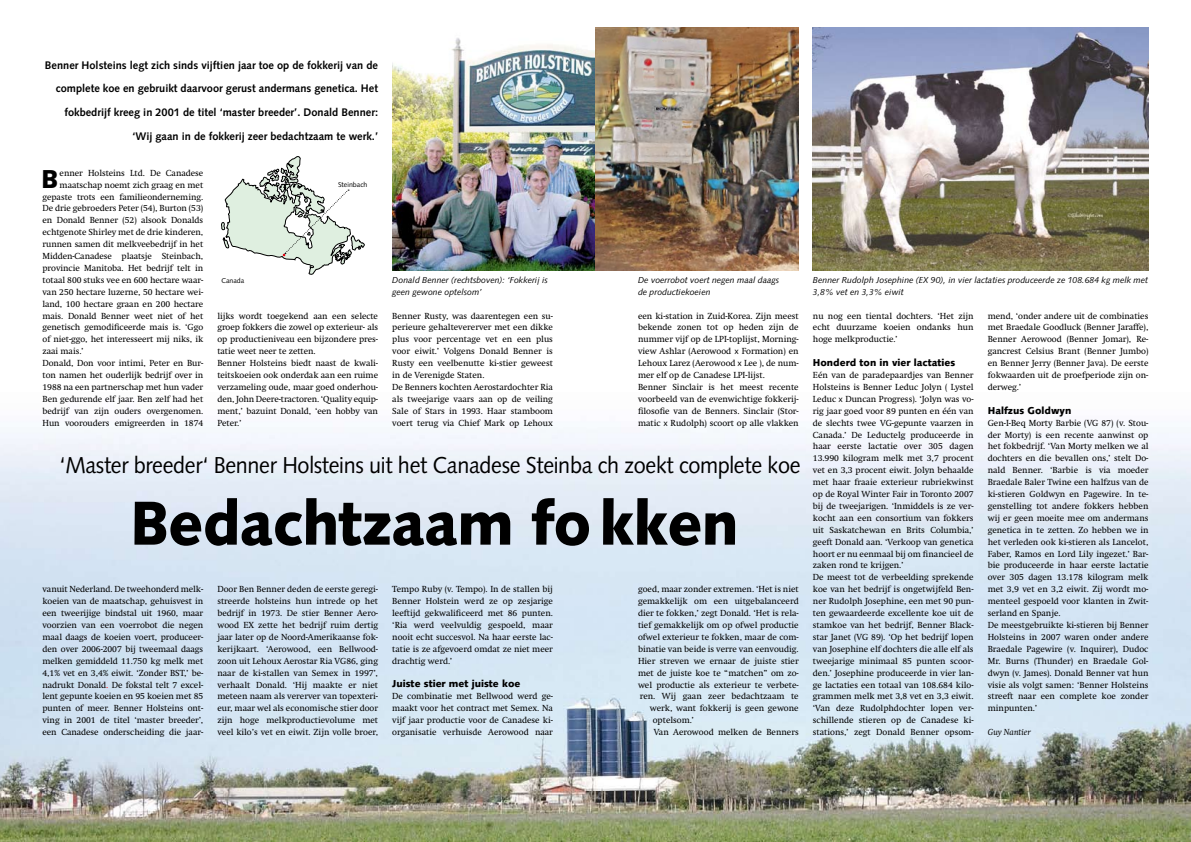
<style>
.page{position:relative;width:1191px;height:842px;background:#fff}
.page>*{position:absolute;margin:0;border:0;box-sizing:border-box;transform-origin:0 0}
.t1{font:900 62px "Syntax";letter-spacing:-.015em;color:#000;scale:.95 1}
.t2{font:900 25.9px "Syntax";color:#000}
.t3{font:23px "Syntax";letter-spacing:-.015em;color:#000;scale:.94 1}
.t4{font:700 11px/23.8px "Syntax";color:#000;text-align:right}
.t5{font:900 10px "Syntax";color:#000}
.t6{font:8.7px/11.9px "Swift";color:#000;text-align:justify}
.t7{font:italic 8.7px/11.9px "Syntax";color:#000}
.t8{font:italic 8.7px "Swift";color:#000}
.t9{font:7px "Syntax";color:#000}
.s1{font-family:"Syntax"}
.s2{color:#f00}
</style>
<div class="page">
<img style="left:0;top:430px;width:1191px;height:412px">
<img style="left:392px;top:28px;width:406px;height:243px">
<svg style="left:221px;top:156px;width:143px;height:119px"></svg>
<img style="left:813px;top:27px;width:335px;height:244px">
<p class="t4" style="left:45px;top:53px;width:335px">Benner Holsteins legt zich sinds vijftien jaar toe op de fokkerij van de complete koe en gebruikt daarvoor gerust andermans genetica. Het fokbedrijf kreeg in 2001 de titel ‘master breeder’. Donald Benner: ‘Wij gaan in de fokkerij zeer bedachtzaam te werk.’</p>
<h2 class="t2" style="left:41px;top:163px;width:19px">B</h2>
<p class="t6" style="left:60px;top:167px;width:145px">enner Holsteins Ltd. De Canadese</p>
<p class="t6" style="left:60px;top:179px;width:145px">maatschap noemt zich graag en met</p>
<p class="t6" style="left:43px;top:191px;width:162px">gepaste trots een familieonderneming.</p>
<p class="t6" style="left:43px;top:203px;width:162px">De drie gebroeders Peter (54), Burton (53)</p>
<p class="t6" style="left:43px;top:214px;width:162px">en Donald Benner (52) alsook Donalds</p>
<p class="t6" style="left:43px;top:226px;width:162px">echtgenote Shirley met de drie kinderen,</p>
<p class="t6" style="left:43px;top:238px;width:162px">runnen samen dit melkveebedrijf in het</p>
<p class="t6" style="left:43px;top:250px;width:162px">Midden-Canadese plaatsje Steinbach,</p>
<p class="t6" style="left:43px;top:262px;width:162px">provincie Manitoba. Het bedrijf telt in</p>
<p class="t6" style="left:43px;top:274px;width:162px">totaal 800 stuks vee en 600 hectare waar-</p>
<p class="t6" style="left:43px;top:286px;width:162px">van 250 hectare luzerne, 50 hectare wei-</p>
<p class="t6" style="left:43px;top:298px;width:162px">land, 100 hectare graan en 200 hectare</p>
<p class="t6" style="left:43px;top:310px;width:162px">mais. Donald Benner weet niet of het</p>
<p class="t6" style="left:43px;top:322px;width:162px">genetisch gemodificeerde mais is. ‘Ggo</p>
<p class="t6" style="left:43px;top:333px;width:162px">of niet-ggo, het interesseert mij niks, ik</p>
<p class="t6" style="left:43px;top:345px;width:42px">zaai mais.’</p>
<p class="t6" style="left:43px;top:357px;width:162px">Donald, Don voor intimi, Peter en Bur-</p>
<p class="t6" style="left:43px;top:369px;width:162px">ton namen het ouderlijk bedrijf over in</p>
<p class="t6" style="left:43px;top:381px;width:162px">1988 na een partnerschap met hun vader</p>
<p class="t6" style="left:43px;top:393px;width:162px">Ben gedurende elf jaar. Ben zelf had het</p>
<p class="t6" style="left:43px;top:405px;width:162px">bedrijf van zijn ouders overgenomen.</p>
<p class="t6" style="left:43px;top:417px;width:162px">Hun voorouders emigreerden in 1874</p>
<p class="t9" style="left:338px;top:181px;width:31px">Steinbach</p>
<p class="t7" style="left:392px;top:274px;width:157px">Donald Benner (rechtsboven): ‘Fokkerij is geen gewone optelsom’</p>
<p class="t9" style="left:221px;top:276px;width:24px">Canada</p>
<p class="t6" style="left:217px;top:310px;width:162px;text-align:left">lijks wordt toegekend aan een selecte groep fokkers die zowel op exterieur- als op productieniveau een bijzondere pres&shy;tatie weet neer te zetten.<br>Benner Holsteins biedt naast de kwali&shy;teitskoeien ook onderdak aan een ruime verzameling oude, maar goed onderhou&shy;den, John Deere-tractoren. ‘Quality equip&shy;ment,’ bazuint Donald, ‘een hobby van Peter.’</p>
<p class="t6" style="left:392px;top:310px;width:162px;text-align:left">Benner Rusty, was daarentegen een su&shy;perieure gehaltevererver met een dikke plus voor percentage vet en een plus voor eiwit.’ Volgens Donald Benner is Rusty een veelbenutte ki-stier geweest in de Verenigde Staten.<br>De Benners kochten Aerostardochter Ria als tweejarige vaars aan op de veiling Sale of Stars in 1993. Haar stamboom voert terug via Chief Mark op Lehoux</p>
<p class="t7" style="left:638px;top:274px;width:143px">De voerrobot voert negen maal daags de productiekoeien</p>
<p class="t6" style="left:638px;top:310px;width:162px;text-align:left">een ki-station in Zuid-Korea. Zijn meest bekende zonen tot op heden zijn de nummer vijf op de LPI-toplijst, Morning&shy;view Ashlar (Aerowood <span class="s1">x</span> Formation) en Lehoux Larez (Aerowood <span class="s1">x</span> Lee ), de num&shy;mer elf op de Canadese LPI-lijst.<br>Benner Sinclair is het meest recente voorbeeld van de evenwichtige fokkerij&shy;filosofie van de Benners. Sinclair (Stor&shy;matic <span class="s1">x</span> Rudolph) scoort op alle vlakken</p>
<h3 class="t3" style="left:60px;top:452px;width:789px">‘Master breeder‘ Benner Holsteins uit het Canadese Steinba ch zoekt complete koe</h3>
<h1 class="t1" style="left:130px;top:486px;width:642px">Bedachtzaam fokken</h1>
<p class="t6" style="left:43px;top:583px;width:162px">vanuit Nederland. De tweehonderd melk&shy;koeien van de maatschap, gehuisvest in een tweerijige bindstal uit 1960, maar voorzien van een voerrobot die negen maal daags de koeien voert, produceer&shy;den over 2006-2007 bij tweemaal daags melken gemiddeld 11.750 kg melk met 4,1% vet en 3,4% eiwit. ‘Zonder BST,’ be&shy;nadrukt Donald<span class="s2">.</span> De fokstal telt 7 excel&shy;lent gepunte koeien en 95 koeien met 85 punten of meer. Benner Holsteins ont&shy;ving in 2001 de titel ‘master breeder’, een Canadese onderscheiding die jaar-</p>
<p class="t6" style="left:217px;top:583px;width:162px">Door Ben Benner deden de eerste geregi&shy;streerde holsteins hun intrede op het bedrijf in 1973. De stier Benner Aero&shy;wood EX zette het bedrijf ruim dertig jaar later op de Noord-Amerikaanse fok&shy;kerijkaart. ‘Aerowood, een Bellwood&shy;zoon uit Lehoux Aerostar Ria VG86, ging naar de ki-stallen van Semex in 1997’, verhaalt Donald. ‘Hij maakte er niet meteen naam als vererver van topexteri&shy;eur, maar wel als economische stier door zijn hoge melkproductievolume met veel kilo’s vet en eiwit. Zijn volle broer,</p>
<p class="t6" style="left:392px;top:583px;width:162px">Tempo Ruby (v. Tempo). In de stallen bij Benner Holstein werd ze op zesjarige leeftijd gekwalificeerd met 86 punten. ‘Ria werd veelvuldig gespoeld, maar nooit echt succesvol. Na haar eerste lac&shy;tatie is ze afgevoerd omdat ze niet meer drachtig werd.’</p>
<p class="t5" style="left:392px;top:678px;width:130px">Juiste stier met juiste koe</p>
<p class="t6" style="left:392px;top:690px;width:162px">De combinatie met Bellwood werd ge&shy;maakt voor het contract met Semex. Na vijf jaar productie voor de Canadese ki&shy;organisatie verhuisde Aerowood naar</p>
<p class="t6" style="left:638px;top:583px;width:162px">goed, maar zonder extremen. ‘Het is niet</p>
<p class="t6" style="left:638px;top:595px;width:162px">gemakkelijk om een uitgebalanceerd</p>
<p class="t6" style="left:638px;top:607px;width:162px">dier te fokken,’ zegt Donald. ‘Het is rela-</p>
<p class="t6" style="left:638px;top:619px;width:162px">tief gemakkelijk om op ofwel productie</p>
<p class="t6" style="left:638px;top:631px;width:162px">ofwel exterieur te fokken, maar de com-</p>
<p class="t6" style="left:638px;top:643px;width:162px">binatie van beide is verre van eenvoudig.</p>
<p class="t6" style="left:638px;top:655px;width:162px">Hier streven we ernaar de juiste stier</p>
<p class="t6" style="left:638px;top:667px;width:162px">met de juiste koe te “matchen” om zo-</p>
<p class="t6" style="left:638px;top:679px;width:162px">wel productie als exterieur te verbete-</p>
<p class="t6" style="left:640px;top:690px;width:160px">ren. Wij gaan zeer bedachtzaam te</p>
<p class="t6" style="left:650px;top:702px;width:150px">werk, want fokkerij is geen gewone</p>
<p class="t6" style="left:653px;top:714px;width:43px">optelsom.’</p>
<p class="t6" style="left:654px;top:726px;width:146px">Van Aerowood melken de Benners</p>
<p class="t7" style="left:813px;top:274px;width:337px">Benner Rudolph Josephine (EX 90), in vier lactaties produceerde ze 108.684 kg melk met<br>3,8% vet en 3,3% eiwit</p>
<p class="t6" style="left:813px;top:310px;width:162px">nu nog een tiental dochters. ‘Het zijn echt duurzame koeien ondanks hun hoge melkproductie.’</p>
<p class="t5" style="left:813px;top:357px;width:144px">Honderd ton in vier lactaties</p>
<p class="t6" style="left:813px;top:369px;width:162px;text-align:left">Eén van de paradepaardjes van Benner Holsteins is Benner Leduc Jolyn ( Lystel Leduc <span class="s1">x</span> Duncan Progress). ‘Jolyn was vo&shy;rig jaar goed voor 89 punten en één van de slechts twee VG-gepunte vaarzen in Canada.’ De Leductelg produceerde in haar eerste lactatie over 305 dagen 13.990 kilogram melk met 3,7 procent vet en 3,3 procent eiwit. Jolyn behaalde met haar fraaie exterieur rubriekwinst op de Royal Winter Fair in Toronto 2007 bij de tweejarigen. ‘Inmiddels is ze ver&shy;kocht aan een consortium van fokkers uit Saskatchewan en Brits Columbia,’ geeft Donald aan. ‘Verkoop van genetica hoort er nu eenmaal bij om financieel de zaken rond te krijgen.’<br>De meest tot de verbeelding sprekende koe van het bedrijf is ongetwijfeld Ben&shy;ner Rudolph Josephine, een met 90 pun&shy;ten gewaardeerde excellente koe uit de stamkoe van het bedrijf, Benner Black&shy;star Janet (VG 89). ‘Op het bedrijf lopen van Josephine elf dochters die alle elf als tweejarige minimaal 85 punten scoor&shy;den.’ Josephine produceerde in vier lan&shy;ge lactaties een totaal van 108.684 kilo&shy;grammen melk met 3,8 vet en 3,3 eiwit. ‘Van deze Rudolphdochter lopen ver&shy;schillende stieren op de Canadese ki&shy;stations,’ zegt Donald Benner opsom-</p>
<p class="t6" style="left:987px;top:310px;width:162px">mend, ‘onder andere uit de combinaties met Braedale Goodluck (Benner Jaraffe), Benner Aerowood (Benner Jomar), Re&shy;gancrest Celsius Brant (Benner Jumbo) en Benner Jerry (Benner Java). De eerste fokwaarden uit de proefperiode zijn on&shy;derweg.’</p>
<p class="t5" style="left:987px;top:404px;width:85px">Halfzus Goldwyn</p>
<p class="t6" style="left:987px;top:417px;width:162px;text-align:left">Gen-I-Beq Morty Barbie (VG 87) (v. Stou&shy;der Morty) is een recente aanwinst op het fokbedrijf. ‘Van Morty melken we al dochters en die bevallen ons,’ stelt Do&shy;nald Benner. ‘Barbie is via moeder Braedale Baler Twine een halfzus van de ki-stieren Goldwyn en Pagewire. In te&shy;genstelling tot andere fokkers hebben wij er geen moeite mee om andermans genetica in te zetten. Zo hebben we in het verleden ook ki-stieren als Lancelot, Faber, Ramos en Lord Lily ingezet.’ Bar&shy;bie produceerde in haar eerste lactatie over 305 dagen 13.178 kilogram melk met 3,9 vet en 3,2 eiwit. Zij wordt mo&shy;menteel gespoeld voor klanten in Zwit&shy;serland en Spanje.<br>De meestgebruikte ki-stieren bij Benner Holsteins in 2007 waren onder andere Braedale Pagewire (v. Inquirer), Dudoc Mr. Burns (Thunder) en Braedale Gol&shy;dwyn (v. James). Donald Benner vat hun visie als volgt samen: ‘Benner Holsteins streeft naar een complete koe zonder minpunten.’</p>
<p class="t8" style="left:987px;top:727px;width:45px">Guy Nantier</p>
</div>
